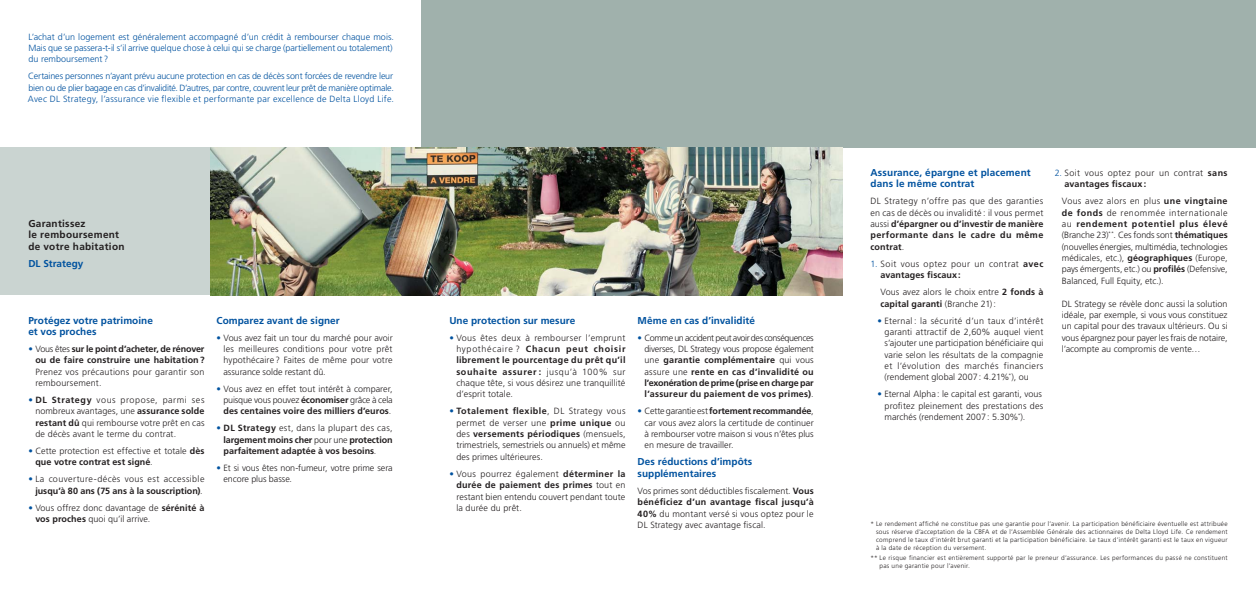
<style>
.page{position:relative;width:1256px;height:596px;background:#fff}
.page>*{position:absolute;margin:0;border:0;box-sizing:border-box;transform-origin:0 0}
.t1{font:700 10px/11.3px "Frutiger";letter-spacing:.005em;color:#00529f}
.t2{font:700 10px/11.3px "Frutiger";letter-spacing:.03em;color:#231f20}
.t3{font:300 9px/11.3px "Frutiger";letter-spacing:.01em;color:#231f20;text-align:justify}
.t4{font:300 9px/11.3px "Frutiger";color:#00529f}
.t5{font:700 9px/11.3px "Frutiger";color:#231f20;text-align:justify}
.t6{font:300 9px/11.3px "Frutiger";letter-spacing:.04em;color:#231f20}
.t7{font:300 9px/11.3px "Frutiger";letter-spacing:-.01em;color:#231f20}
.t8{font:300 9px/11.3px "Frutiger";letter-spacing:.035em;color:#231f20}
.t9{font:300 6.5px/8px "Frutiger";letter-spacing:.04em;color:#231f20;text-align:justify}
.s1{font-weight:300;color:#00529f}
.s2{font-weight:300}
.s3{color:#00529f}
.s4{font-weight:700}
</style>
<div class="page">
<div style="left:0;top:147px;width:210px;height:148px;background:#cad4d1"></div>
<div style="left:421px;top:0;width:835px;height:147px;background:#a0b1ac"></div>
<img style="left:210px;top:147px;width:632px;height:148px">
<p class="t4" style="left:28px;top:32px;width:367px">L’achat d’un logement est généralement accompagné d’un crédit à rembourser chaque mois.<br>Mais que se passera-t-il s’il arrive quelque chose à celui qui se charge (partiellement ou totalement) du remboursement ?</p>
<p class="t4" style="left:28px;top:71px;width:368px;text-align:justify">Certaines personnes n’ayant prévu aucune protection en cas de décès sont forcées de revendre leur bien ou de plier bagage en cas d’invalidité. D’autres, par contre, couvrent leur prêt de manière optimale.<br>Avec DL Strategy, l’assurance vie flexible et performante par excellence de Delta Lloyd Life.</p>
<p class="t2" style="left:28px;top:218px;width:98px">Garantissez<br>le remboursement de votre habitation</p>
<p class="t1" style="left:28px;top:258px;width:57px">DL Strategy</p>
<p class="t1" style="left:28px;top:315px;width:126px">Protégez votre patrimoine et vos proches</p>
<p class="t5" style="left:28px;top:343px;width:178px;text-align:right"><span class="s1">•</span> <span class="s2">Vous êtes</span> sur le point d’acheter, de rénover ou de faire construire une habitation ?</p>
<p class="t3" style="left:35px;top:366px;width:171px">Prenez vos précautions pour garantir son remboursement.</p>
<p class="t3" style="left:35px;top:394px;width:171px;text-indent:-7px"><span class="s3">•</span> <span class="s4">DL Strategy</span> vous propose, parmi ses nombreux avantages, une <span class="s4">assurance solde restant dû</span> qui rembourse votre prêt en cas de décès avant le terme du contrat.</p>
<p class="t3" style="left:35px;top:445px;width:171px;text-indent:-7px"><span class="s3">•</span> Cette protection est effective et totale <span class="s4">dès que votre contrat est signé</span>.</p>
<p class="t6" style="left:28px;top:474px;width:178px;text-align:center"><span class="s3">•</span> La couverture-décès vous est accessible <span class="s4">jusqu’à 80 ans (75 ans à la souscription)</span>.</p>
<p class="t3" style="left:35px;top:502px;width:171px;text-indent:-7px"><span class="s3">•</span> Vous offrez donc davantage de <span class="s4">sérénité à vos proches</span> quoi qu’il arrive.</p>
<p class="t1" style="left:216px;top:315px;width:125px">Comparez avant de signer</p>
<p class="t3" style="left:223px;top:332px;width:171px;text-indent:-7px"><span class="s3">•</span> Vous avez fait un tour du marché pour avoir les meilleures conditions pour votre prêt hypothécaire ? Faites de même pour votre assurance solde restant dû.</p>
<p class="t3" style="left:223px;top:383px;width:171px;text-indent:-7px"><span class="s3">•</span> Vous avez en effet tout intérêt à comparer, puisque vous pouvez <span class="s4">économiser</span> grâce à cela <span class="s4">des centaines voire des milliers d’euros</span>.</p>
<p class="t5" style="left:223px;top:423px;width:171px;text-indent:-7px"><span class="s1">•</span> DL Strategy <span class="s2">est, dans la plupart des cas, </span>largement moins cher <span class="s2">pour une</span> protection parfaitement adaptée à vos besoins<span class="s2">.</span></p>
<p class="t7" style="left:223px;top:462px;width:171px;text-indent:-7px"><span class="s3">•</span> Et si vous êtes non-fumeur, votre prime sera encore plus basse.</p>
<p class="t1" style="left:449px;top:315px;width:128px">Une protection sur mesure</p>
<p class="t3" style="left:456px;top:332px;width:171px;text-indent:-7px"><span class="s3">•</span> Vous êtes deux à rembourser l’emprunt hypothécaire ? <span class="s4">Chacun peut choisir librement le pourcentage du prêt qu’il souhaite assurer :</span> jusqu’à 100% sur chaque tête, si vous désirez une tranquillité d’esprit totale.</p>
<p class="t3" style="left:456px;top:406px;width:171px;text-indent:-7px"><span class="s3">•</span> <span class="s4">Totalement flexible</span>, DL Strategy vous permet de verser une <span class="s4">prime unique</span> ou des <span class="s4">versements périodiques</span> (mensuels, trimestriels, semestriels ou annuels) et même des primes ultérieures.</p>
<p class="t3" style="left:456px;top:468px;width:171px;text-indent:-7px"><span class="s3">•</span> Vous pourrez également <span class="s4">déterminer la durée de paiement des primes</span> tout en restant bien entendu couvert pendant toute la durée du prêt.</p>
<p class="t1" style="left:637px;top:315px;width:119px">Même en cas d’invalidité</p>
<p class="t5" style="left:644px;top:332px;width:171px;text-indent:-7px"><span class="s1">•</span> <span class="s2">Comme un accident peut avoir des conséquences diverses, DL Strategy vous propose également une</span> garantie complémentaire <span class="s2">qui vous assure une</span> rente en cas d’invalidité ou l’exonération de prime (prise en charge par l’assureur du paiement de vos primes)<span class="s2">.</span></p>
<p class="t3" style="left:644px;top:406px;width:171px;text-indent:-7px"><span class="s3">•</span> Cette garantie est <span class="s4">fortement recommandée</span>, car vous avez alors la certitude de continuer à rembourser votre maison si vous n’êtes plus en mesure de travailler.</p>
<p class="t1" style="left:637px;top:457px;width:116px">Des réductions d’impôts supplémentaires</p>
<p class="t3" style="left:637px;top:485px;width:178px">Vos primes sont déductibles fiscalement. <span class="s4">Vous bénéficiez d’un avantage fiscal jusqu’à 40%</span> du montant versé si vous optez pour le DL Strategy avec avantage fiscal.</p>
<p class="t1" style="left:870px;top:167px;width:162px">Assurance, épargne et placement dans le même contrat</p>
<p class="t3" style="left:870px;top:196px;width:174px">DL Strategy n’offre pas que des garanties en cas de décès ou invalidité : il vous permet aussi <span class="s4">d’épargner ou d’investir de manière performante dans le cadre du même contrat</span>.</p>
<p class="t6" style="left:880px;top:258px;width:164px;text-indent:-10px"><span class="s3">1.</span> Soit vous optez pour un contrat <span class="s4">avec avantages fiscaux :</span></p>
<p class="t3" style="left:880px;top:287px;width:164px">Vous avez alors le choix entre <span class="s4">2 fonds à capital garanti</span> (Branche 21) :</p>
<p class="t3" style="left:884px;top:315px;width:160px;text-indent:-7px"><span class="s3">•</span> Eternal : la sécurité d’un taux d’intérêt garanti attractif de 2,60% auquel vient s’ajouter une participation bénéficiaire qui varie selon les résultats de la compagnie et l’évolution des marchés financiers (rendement global 2007 : 4.21%<sup>*</sup>), ou</p>
<p class="t3" style="left:884px;top:389px;width:160px;text-align:left;text-indent:-7px"><span class="s3">•</span> Eternal Alpha : le capital est garanti, vous profitez pleinement des prestations des marchés (rendement 2007 : 5.30%<sup>*</sup>).</p>
<p class="t8" style="left:1064px;top:168px;width:165px;text-indent:-10px"><span class="s3">2.</span> Soit vous optez pour un contrat <span class="s4">sans avantages fiscaux :</span></p>
<p class="t3" style="left:1062px;top:196px;width:167px">Vous avez alors en plus <span class="s4">une vingtaine de fonds</span> de renommée internationale au <span class="s4">rendement potentiel plus élevé </span>(Branche 23)<sup>**</sup>. Ces fonds sont <span class="s4">théma tiques </span>(nouvelles énergies, multimédia, technologies médicales, etc.), <span class="s4">géo graphiques</span> (Europe, pays émergents, etc.) ou <span class="s4">profilés</span> (Defensive, Balanced, Full Equity, etc.).</p>
<p class="t3" style="left:1062px;top:298px;width:167px">DL Strategy se révèle donc aussi la solution idéale, par exemple, si vous vous constituez un capital pour des travaux ultérieurs. Ou si vous épargnez pour payer les frais de notaire, l’acompte au compromis de vente…</p>
<p class="t9" style="left:876px;top:520px;width:353px;text-indent:-6px">* Le rendement affiché ne constitue pas une garantie pour l’avenir. La participation bénéficiaire éventuelle est attribuée sous réserve d’acceptation de la CBFA et de l’Assemblée Générale des actionnaires de Delta Lloyd Life. Ce rendement comprend le taux d’intérêt brut garanti et la participation bénéficiaire. Le taux d’intérêt garanti est le taux en vigueur à la date de réception du versement.</p>
<p class="t9" style="left:879px;top:553px;width:350px;text-indent:-9px">** Le risque financier est entièrement supporté par le preneur d’assurance. Les performances du passé ne constituent pas une garantie pour l’avenir.</p>
</div>
